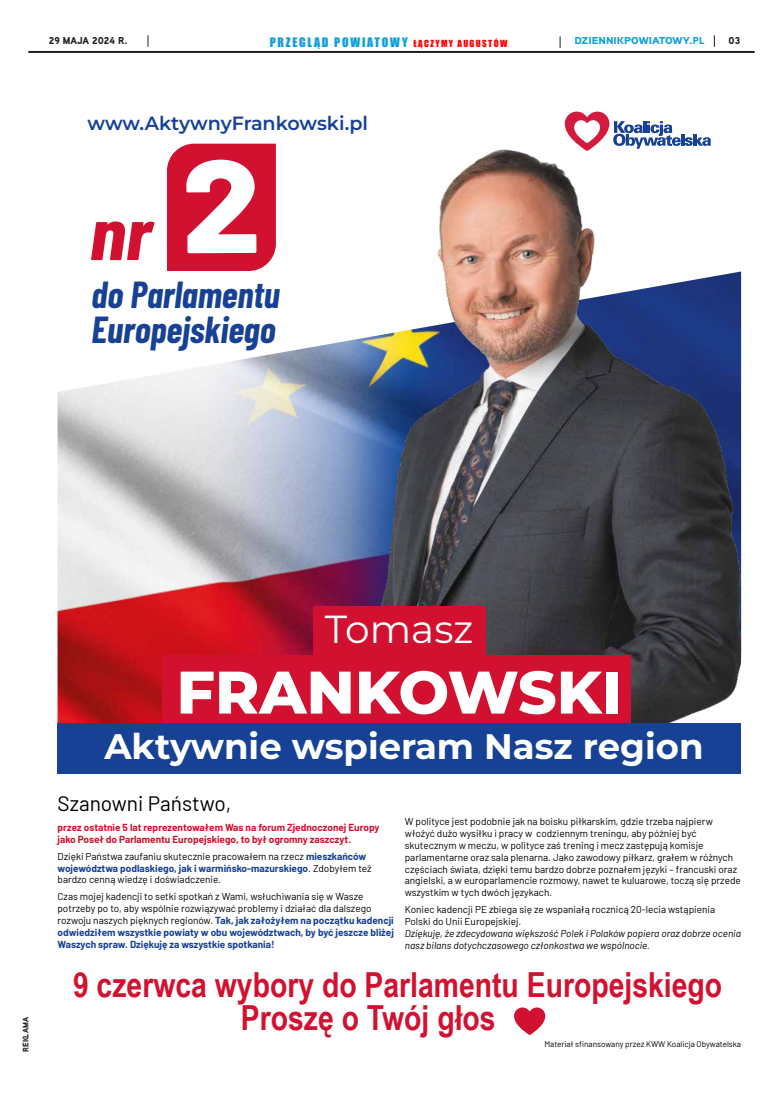
<style>
.page{position:relative;width:783px;height:1117px;background:#fff}
.page>*{position:absolute;margin:0;border:0;box-sizing:border-box;transform-origin:0 0}
.t1{font:italic 700 74px "Barlow Condensed";color:#d21130;scale:1.12 1}
.t2{font:800 59.9px "Montserrat";color:#fff}
.t3{font:39.1px "Montserrat";color:#fff}
.t4{font:italic 700 36.8px "Barlow Condensed";color:#164194}
.t5{font:700 35.5px "Montserrat";color:#fff}
.t6{font:700 34.5px "Arial Narrow";color:#d21130}
.t7{font:20.9px "Barlow";color:#000}
.t8{font:600 19.2px "Montserrat";letter-spacing:-.005em;color:#164194}
.t9{font:12px "Impact";letter-spacing:.15em;color:#0f9fdb}
.t10{font:10px/11.8px "Barlow";color:#000}
.t11{font:italic 10px/11.8px "Barlow";color:#000}
.t12{font:700 10px/11.8px "Barlow";color:#d21130}
.t13{font:900 10px "Aaux Next";color:#0f9fdb;scale:1.15 1}
.t14{font:900 10px "Aaux Next";color:#231f20}
.t15{font:8.2px "Barlow";color:#000}
.Photo_text_left{font:900 8px "Aaux Next";color:#231f20;scale:.96 1}
.s1{font-size:9px;color:#f00}
.s2{font-family:"Barlow";font-weight:800;font-style:normal;font-size:132px;color:#fff}
.s3{font-weight:700;color:#164194}
.s4{font-style:normal}
</style>
<div class="page">
<hr style="left:28px;top:51px;width:726px;height:2px;background:#231f20">
<svg style="left:713px;top:35px;width:1px;height:12px"></svg>
<svg style="left:147px;top:35px;width:1px;height:12px"></svg>
<svg style="left:559px;top:36px;width:1px;height:12px"></svg>
<img style="left:57px;top:344px;width:269px;height:379px">
<div style="left:167px;top:144px;width:109px;height:127px;background:#d21130"></div>
<svg style="left:564px;top:112px;width:146px;height:28px"></svg>
<img style="left:326px;top:140px;width:415px;height:634px">
<div style="left:313px;top:606px;width:172px;height:60px;background:#d21130"></div>
<div style="left:162px;top:655px;width:468px;height:69px;background:#d21130"></div>
<div style="left:57px;top:723px;width:683px;height:51px;background:#164194"></div>
<svg style="left:514px;top:1007px;width:31px;height:28px"></svg>
<p class="t14" style="left:49px;top:34px;width:80px">29 MAJA 2024 R.</p>
<p class="t9" style="left:270px;top:33px;width:239px">PRZEGLĄD POWIATOWY <span class="s1">ŁĄCZYMY AUGUSTÓW</span></p>
<p class="t13" style="left:574px;top:33px;width:115px">DZIENNIKPOWIATOWY.PL</p>
<p class="t14" style="left:728px;top:34px;width:13px">03</p>
<p class="t8" style="left:88px;top:111px;width:282px">www.AktywnyFrankowski.pl</p>
<p class="t1" style="left:89px;top:181px;width:156px">nr <span class="s2">2</span></p>
<p class="t4" style="left:92px;top:269px;width:190px">do Parlamentu</p>
<p class="t4" style="left:92px;top:303px;width:185px">Europejskiego</p>
<p class="Photo_text_left" style="left:20px;top:1052px;width:38px;rotate:-90deg">REKLAMA</p>
<p class="t3" style="left:325px;top:603px;width:150px">Tomasz</p>
<p class="t2" style="left:176px;top:652px;width:447px">FRANKOWSKI</p>
<p class="t5" style="left:104px;top:723px;width:600px">Aktywnie wspieram Nasz region</p>
<p class="t7" style="left:57px;top:789px;width:175px">Szanowni Państwo,</p>
<p class="t12" style="left:57px;top:821px;width:323px">przez ostatnie 5 lat reprezentowałem Was na forum Zjednoczonej Europy jako Poseł do Parlamentu Europejskiego, to był ogromny zaszczyt.</p>
<p class="t10" style="left:57px;top:849px;width:315px">Dzięki Państwa zaufaniu skutecznie pracowałem na rzecz <span class="s3">mieszkańców województwa podlaskiego, jak i warmińsko-mazurskiego</span>. Zdobyłem też bardzo cenną wiedzę i doświadczenie.</p>
<p class="t10" style="left:57px;top:890px;width:338px">Czas mojej kadencji to setki spotkań z Wami, wsłuchiwania się w Wasze potrzeby po to, aby wspólnie rozwiązywać problemy i działać dla dalszego rozwoju naszych pięknych regionów. <span class="s3">Tak, jak założyłem na początku kadencji odwiedziłem wszystkie powiaty w obu województwach, by być jeszcze bliżej Waszych spraw. Dziękuję za wszystkie spotkania!</span></p>
<p class="t10" style="left:404px;top:815px;width:337px">W polityce jest podobnie jak na boisku piłkarskim, gdzie trzeba najpierw włożyć dużo wysiłku i pracy w codziennym treningu, aby później być skutecznym w meczu, w polityce zaś trening i mecz zastępują komisje parlamentarne oraz sala plenarna. Jako zawodowy piłkarz, grałem w różnych częściach świata, dzięki temu bardzo dobrze poznałem języki – francuski oraz angielski, a w europarlamencie rozmowy, nawet te kuluarowe, toczą się przede wszystkim w tych dwóch językach.</p>
<p class="t11" style="left:404px;top:903px;width:337px"><span class="s4">Koniec kadencji PE zbiega się ze wspaniałą rocznicą 20-lecia wstąpienia Polski do Unii Europejskiej.<br></span>Dziękuję, że zdecydowana większość Polek i Polaków popiera oraz dobrze ocenia nasz bilans dotychczasowego członkostwa we wspólnocie.</p>
<p class="t6" style="left:73px;top:958px;width:650px">9 czerwca wybory do Parlamentu Europejskiego</p>
<p class="t6" style="left:241px;top:992px;width:256px">Proszę o Twój głos</p>
<p class="t15" style="left:544px;top:1038px;width:198px">Materiał sfinansowany przez KWW Koalicja Obywatelska</p>
</div>
